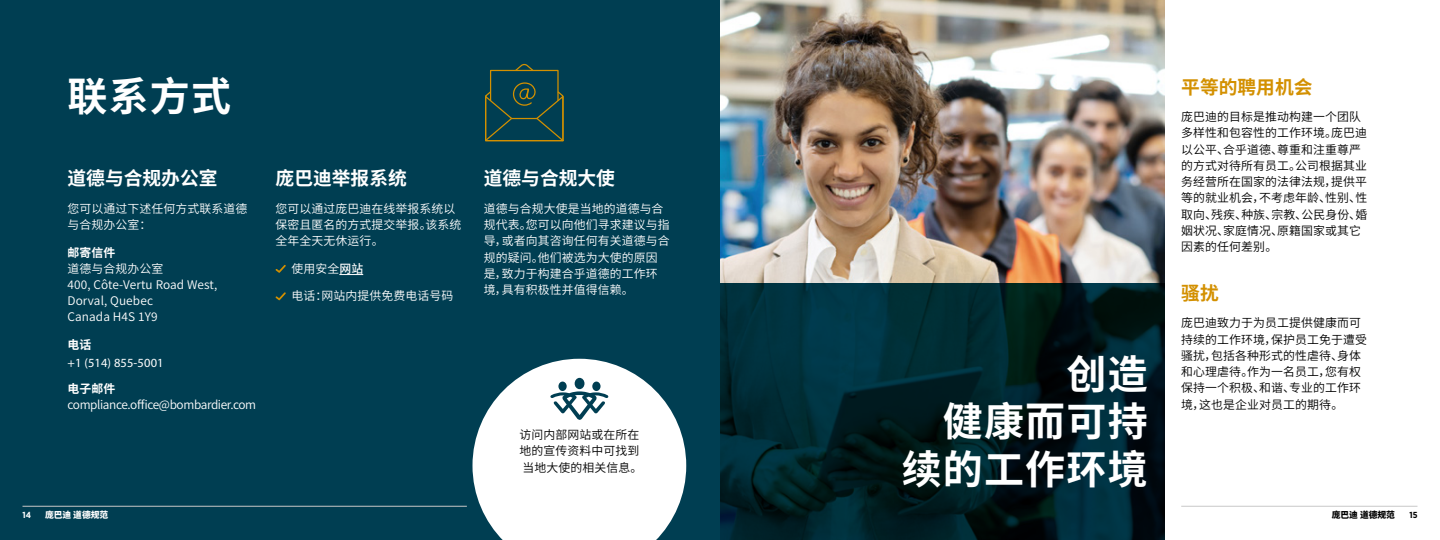
<style>
.page{position:relative;width:1440px;height:540px;background:#fff}
.page>*{position:absolute;margin:0;border:0;box-sizing:border-box;transform-origin:0 0}
.t1{font:700 40px/47.5px "Source Han Sans CN";letter-spacing:.03em;color:#fff;text-align:right}
.t2{font:700 18.75px "Source Han Sans CN";color:#fff}
.t3{font:700 18.75px "Source Han Sans CN";color:#d39000}
.t4{font:12.5px "Myriad Pro";letter-spacing:.01em;color:#fff}
.t5{font:11.88px/16.2px "Source Han Sans CN";letter-spacing:.01em;color:#000}
.t6{font:11.88px/16.2px "Source Han Sans CN";letter-spacing:.01em;color:#fff}
.t7{font:11.88px "Source Han Sans CN";letter-spacing:-.03em;color:#fff}
.t8{font:700 11.88px "Source Han Sans CN";letter-spacing:.01em;color:#fff}
.t9{font:800 8.75px "Source Han Sans CN";color:#fff}
.t10{font:800 8.75px "Source Han Sans CN";color:#000}
.t11{font:700 8.75px "Gotham Narrow";color:#fff}
.t12{font:700 8.75px "Gotham Narrow";color:#000}
.s1{font-weight:500}
</style>
<div class="page">
<div style="left:0;top:0;width:720px;height:540px;background:#003e52"></div>
<img style="left:720px;top:0;width:444px;height:284px">
<svg style="left:720px;top:284px;width:444px;height:256px;background:#002229"></svg>
<svg style="left:472px;top:359px;width:214px;height:181px;fill:#fff"></svg>
<svg style="left:550px;top:378px;width:59px;height:43px"></svg>
<svg style="left:485px;top:63px;width:79px;height:79px"></svg>
<svg style="left:339px;top:274px;width:24px;height:1px"></svg>
<svg style="left:276px;top:265px;width:10px;height:8px"></svg>
<svg style="left:276px;top:292px;width:10px;height:8px"></svg>
<hr style="left:1181px;top:506px;width:237px;height:1px;background:#c8c8c8">
<hr style="left:22px;top:506px;width:445px;height:1px;background:#c8c8c8">
<h1 class="t1" style="left:68px;top:73px;width:165px">联系方式</h1>
<h2 class="t2" style="left:68px;top:168px;width:151px">道德与合规办公室</h2>
<p class="t6" style="left:68px;top:201px;width:181px">您可以通过下述任何方式联系道德与合规办公室：</p>
<p class="t8" style="left:68px;top:245px;width:49px">邮寄信件</p>
<p class="t6" style="left:68px;top:261px;width:151px">道德与合规办公室<br>400, Côte-Vertu Road West,<br>Dorval, Quebec<br>Canada H4S 1Y9</p>
<p class="t8" style="left:68px;top:338px;width:25px">电话</p>
<p class="t4" style="left:68px;top:355px;width:98px">+1 (514) 855-5001</p>
<p class="t8" style="left:68px;top:382px;width:49px">电子邮件</p>
<p class="t7" style="left:68px;top:398px;width:190px">compliance.office@bombardier.com</p>
<h2 class="t2" style="left:276px;top:168px;width:133px">庞巴迪举报系统</h2>
<p class="t6" style="left:276px;top:201px;width:187px">您可以通过庞巴迪在线举报系统以保密且匿名的方式提交举报。该系统全年全天无休运行。</p>
<p class="t6" style="left:291px;top:261px;width:73px">使用安全<span class="s1">网站</span></p>
<p class="t6" style="left:291px;top:288px;width:163px">电话：网站内提供免费电话号码</p>
<h2 class="t2" style="left:484px;top:168px;width:133px">道德与合规大使</h2>
<p class="t6" style="left:484px;top:201px;width:187px">道德与合规大使是当地的道德与合规代表。您可以向他们寻求建议与指导，或者向其咨询任何有关道德与合规的疑问。他们被选为大使的原因是，致力于构建合乎道德的工作环境，具有积极性并值得信赖。</p>
<p class="t5" style="left:519px;top:427px;width:124px">访问内部网站或在所在地的宣传资料中可找到当地大使的相关信息。</p>
<h1 class="t1" style="left:902px;top:351px;width:248px">创造<br>健康而可持续的工作环境</h1>
<h2 class="t3" style="left:1181px;top:76px;width:133px">平等的聘用机会</h2>
<p class="t5" style="left:1181px;top:109px;width:188px">庞巴迪的目标是推动构建一个团队多样性和包容性的工作环境。庞巴迪以公平、合乎道德、尊重和注重尊严的方式对待所有员工。公司根据其业务经营所在国家的法律法规，提供平等的就业机会，不考虑年龄、性别、性取向、残疾、种族、宗教、公民身份、婚姻状况、家庭情况、原籍国家或其它因素的任何差别。</p>
<h2 class="t3" style="left:1181px;top:282px;width:39px">骚扰</h2>
<p class="t5" style="left:1181px;top:315px;width:187px">庞巴迪致力于为员工提供健康而可持续的工作环境，保护员工免于遭受骚扰，包括各种形式的性虐待、身体和心理虐待。作为一名员工，您有权保持一个积极、和谐、专业的工作环境，这也是企业对员工的期待。</p>
<p class="t11" style="left:22px;top:509px;width:10px">14</p>
<p class="t9" style="left:45px;top:510px;width:65px">庞巴迪 道德规范</p>
<p class="t10" style="left:1332px;top:510px;width:65px">庞巴迪 道德规范</p>
<p class="t12" style="left:1409px;top:509px;width:10px">15</p>
</div>
